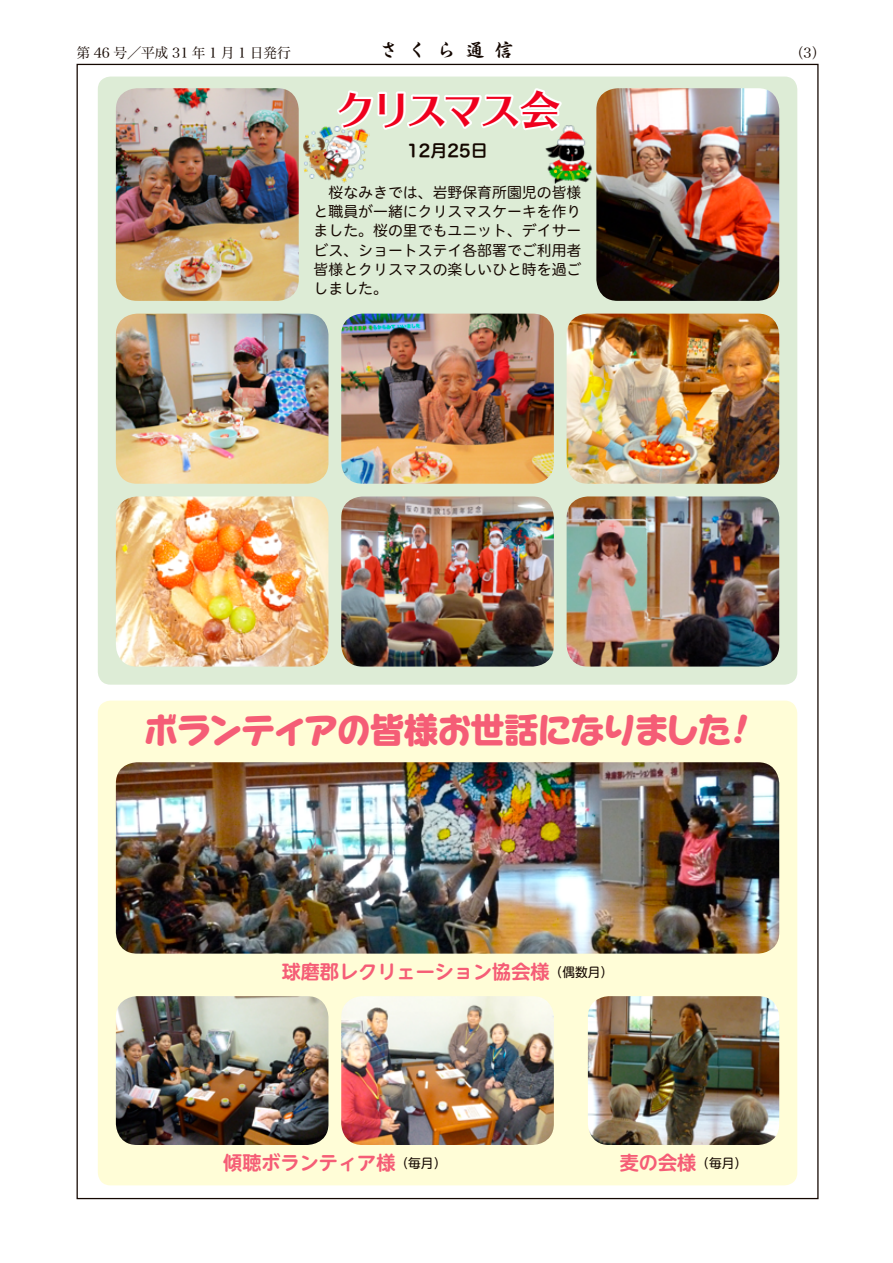
<style>
.page{position:relative;width:893px;height:1263px;background:#fff}
.page>*{position:absolute;margin:0;border:0;box-sizing:border-box;transform-origin:0 0}
.t1{font:40.35px "UD Typos 515 Std";letter-spacing:-.1em;color:#ef001e}
.t2{font:800 34.05px "Capie N Std";letter-spacing:-.055em;color:#f55d76}
.t3{font:700 19.2px "UD Shin M Go Pr 6 N De";color:#f55d76}
.t4{font:19.2px "Hira Gyo Std N W8";letter-spacing:.5em;color:#140700}
.t5{font:16.95px "Hira Maru Std N W6";color:#140700}
.t6{font:14.85px/19.2px "Hiragino UD Sans R Std N W4";color:#140700;text-align:justify}
.t7{font:13.8px "Hira Min Pro W3";letter-spacing:.25em;color:#140700}
.s1{font-family:"Shin M Go Pro"}
.s2{font-family:"UD Shin M Go Pr 6 N";font-weight:400;font-size:12.75px;color:#140700}
</style>
<div class="page">
<div style="left:98px;top:701px;width:699px;height:484px;background:#fffdd7;border-radius:13px"></div>
<div style="left:98px;top:77px;width:699px;height:608px;background:#ddecd6;border-radius:13px"></div>
<img style="left:116px;top:762px;width:663px;height:192px">
<img style="left:116px;top:996px;width:212px;height:149px">
<img style="left:341px;top:996px;width:213px;height:149px">
<img style="left:588px;top:996px;width:191px;height:149px">
<img style="left:116px;top:496px;width:212px;height:170px">
<img style="left:116px;top:314px;width:212px;height:170px">
<img style="left:116px;top:88px;width:183px;height:213px">
<img style="left:341px;top:496px;width:213px;height:170px">
<img style="left:341px;top:314px;width:213px;height:170px">
<img style="left:567px;top:496px;width:212px;height:170px">
<img style="left:567px;top:314px;width:212px;height:170px">
<img style="left:596px;top:88px;width:183px;height:213px">
<img style="left:545px;top:124px;width:52px;height:61px">
<img style="left:303px;top:126px;width:66px;height:57px">
<svg style="left:332px;top:88px;width:235px;height:47px"></svg>
<p class="t7" style="left:77px;top:41px;width:216px">第46号／平成31年1月1日発行</p>
<p class="t4" style="left:379px;top:35px;width:135px">さくら通信</p>
<p class="t7" style="left:790px;top:41px;width:37px">（3）</p>
<h1 class="t1" style="left:335px;top:75px;width:227px">クリスマス会</h1>
<p class="t5" style="left:407px;top:138px;width:82px">12月25日</p>
<p class="t6" style="left:314px;top:182px;width:269px;text-indent:15px">桜なみきでは、岩野保育所園児の皆様と職員が一緒にクリスマスケーキを作りました。桜の里でもユニット、デイサービス、ショートステイ各部署でご利用者皆様とクリスマスの楽しいひと時を過ごしました。</p>
<h2 class="t2" style="left:144px;top:705px;width:589px">ボランティアの<span class="s1">皆様</span>お<span class="s1">世話</span>になりました</h2>
<p class="t3" style="left:282px;top:955px;width:333px">球磨郡レクリェーション協会様<span class="s2">（偶数月）</span></p>
<p class="t3" style="left:223px;top:1146px;width:225px">傾聴ボランティア様<span class="s2">（毎月）</span></p>
<p class="t3" style="left:620px;top:1146px;width:129px">麦の会様<span class="s2">（毎月）</span></p>
</div>
